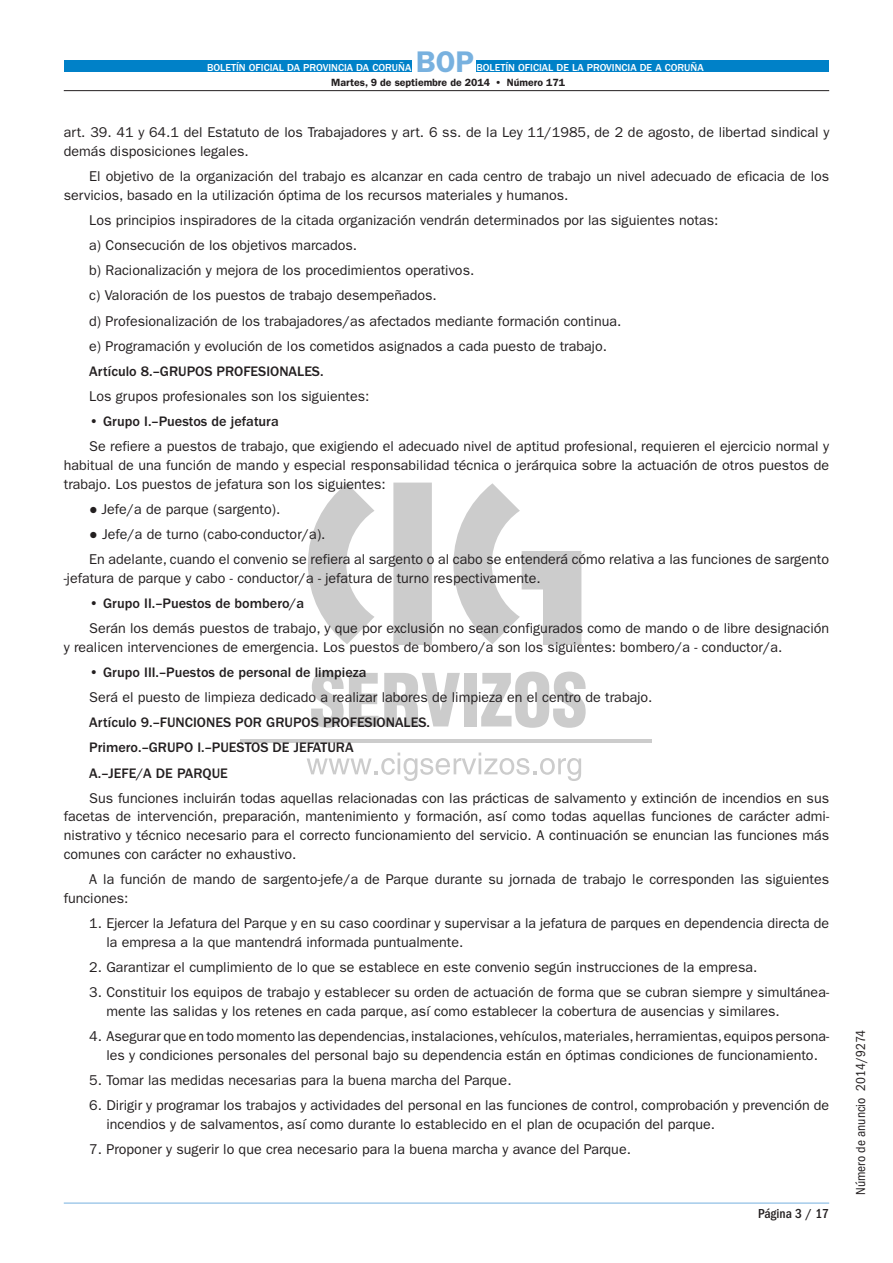
<style>
.page{position:relative;width:893px;height:1263px;background:#fff}
.page>*{position:absolute;margin:0;border:0;box-sizing:border-box;transform-origin:0 0}
.t1{font:600 30px "ITC Franklin Gothic Std";color:#78b1df}
.t2{font:14.25px/18.8px "ITC Franklin Gothic Std";color:#231f20}
.t3{font:500 14.25px/25px "ITC Franklin Gothic Std";color:#231f20}
.t4{font:condensed 13.5px "ITC Franklin Gothic Std";color:#231f20}
.t5{font:500 condensed 13.5px "ITC Franklin Gothic Std";color:#231f20}
.t6{font:500 10.5px "ITC Franklin Gothic Std";color:#fff}
.t7{font:600 10.5px "ITC Franklin Gothic Std";color:#231f20}
.s1{font-family:"Franklin Gothic";font-weight:500}
.s2{font-weight:500}
</style>
<div class="page">
<svg style="left:308px;top:483px;width:273px;height:162px"></svg>
<hr style="left:240px;top:739px;width:411px;height:3px;background:#ccc">
<svg style="left:307px;top:752px;width:274px;height:29px"></svg>
<svg style="left:311px;top:672px;width:149px;height:56px"></svg>
<div style="left:464px;top:673px;width:13px;height:53px;background:#ccc"></div>
<svg style="left:481px;top:672px;width:105px;height:56px"></svg>
<div style="left:64px;top:60px;width:347px;height:12px;background:#0081c8"></div>
<div style="left:476px;top:60px;width:353px;height:12px;background:#0081c8"></div>
<hr style="left:64px;top:90px;width:765px;height:1px;background:#231f20">
<hr style="left:64px;top:1203px;width:765px;height:1px;background:#76b1df">
<p class="t6" style="left:207px;top:62px;width:206px">BOLETÍN OFICIAL DA PROVINCIA DA CORUÑA</p>
<h1 class="t1" style="left:416px;top:44px;width:60px">BOP</h1>
<p class="t6" style="left:476px;top:62px;width:229px">BOLETÍN OFICIAL DE LA PROVINCIA DE A CORUÑA</p>
<p class="t7" style="left:331px;top:76px;width:235px">Martes, 9 de septiembre de 2014 • Número 171</p>
<p class="t2" style="left:64px;top:123px;width:767px">art. 39. 41 y 64.1 del Estatuto de los Trabajadores y art. 6 ss. de la Ley 11/1985, de 2 de agosto, de libertad sindical y demás disposiciones legales.</p>
<p class="t2" style="left:64px;top:167px;width:767px;text-indent:26px">El objetivo de la organización del trabajo es alcanzar en cada centro de trabajo un nivel adecuado de eficacia de los servicios, basado en la utilización óptima de los recursos materiales y humanos.</p>
<p class="t2" style="left:89px;top:208px;width:631px;line-height:25px">Los principios inspiradores de la citada organización vendrán determinados por las siguientes notas: a) Consecución de los objetivos marcados.<br>b) Racionalización y mejora de los procedimientos operativos.<br>c) Valoración de los puestos de trabajo desempeñados.<br>d) Profesionalización de los trabajadores/as afectados mediante formación continua.<br>e) Programación y evolución de los cometidos asignados a cada puesto de trabajo.</p>
<p class="t3" style="left:89px;top:359px;width:236px">Artículo 8.–GRUPOS PROFESIONALES.</p>
<p class="t2" style="left:89px;top:387px;width:282px">Los grupos profesionales son los siguientes:</p>
<p class="t2" style="left:89px;top:409px;width:741px;line-height:25px"><span class="s1">•</span> <span class="s2">Grupo I.–Puestos de jefatura<br></span>Se refiere a puestos de trabajo, que exigiendo el adecuado nivel de aptitud profesional, requieren el ejercicio normal y</p>
<p class="t2" style="left:64px;top:456px;width:767px">habitual de una función de mando y especial responsabilidad técnica o jerárquica sobre la actuación de otros puestos de trabajo. Los puestos de jefatura son los siguientes:</p>
<p class="t2" style="left:89px;top:500px;width:193px"><span class="s1">●</span> Jefe/a de parque (sargento).</p>
<p class="t2" style="left:89px;top:522px;width:741px;line-height:25px"><span class="s1">●</span> Jefe/a de turno (cabo-conductor/a).<br>En adelante, cuando el convenio se refiera al sargento o al cabo se entenderá cómo relativa a las funciones de sargento</p>
<p class="t2" style="left:64px;top:569px;width:479px">-jefatura de parque y cabo - conductor/a - jefatura de turno respectivamente.</p>
<p class="t2" style="left:89px;top:591px;width:741px;line-height:25px"><span class="s1">•</span> <span class="s2">Grupo II.–Puestos de bombero/a<br></span>Serán los demás puestos de trabajo, y que por exclusión no sean configurados como de mando o de libre designación</p>
<p class="t2" style="left:64px;top:638px;width:720px">y realicen intervenciones de emergencia. Los puestos de bombero/a son los siguientes: bombero/a - conductor/a.</p>
<p class="t2" style="left:89px;top:660px;width:565px;line-height:25px"><span class="s1">•</span> <span class="s2">Grupo III.–Puestos de personal de limpieza<br></span>Será el puesto de limpieza dedicado a realizar labores de limpieza en el centro de trabajo.</p>
<p class="t3" style="left:89px;top:710px;width:342px">Artículo 9.–FUNCIONES POR GRUPOS PROFESIONALES.<br>Primero.–GRUPO I.–PUESTOS DE JEFATURA<br>A.–JEFE/A DE PARQUE</p>
<p class="t2" style="left:64px;top:788px;width:767px;text-align:justify;text-indent:26px">Sus funciones incluirán todas aquellas relacionadas con las prácticas de salvamento y extinción de incendios en sus facetas de intervención, preparación, mantenimiento y formación, así como todas aquellas funciones de carácter admi&shy;nistrativo y técnico necesario para el correcto funcionamiento del servicio. A continuación se enuncian las funciones más comunes con carácter no exhaustivo.</p>
<p class="t2" style="left:64px;top:870px;width:767px;text-indent:26px">A la función de mando de sargento-jefe/a de Parque durante su jornada de trabajo le corresponden las siguientes funciones:</p>
<p class="t2" style="left:106px;top:914px;width:724px;text-indent:-17px">1. Ejercer la Jefatura del Parque y en su caso coordinar y supervisar a la jefatura de parques en dependencia directa de la empresa a la que mantendrá informada puntualmente.</p>
<p class="t2" style="left:89px;top:958px;width:670px">2. Garantizar el cumplimiento de lo que se establece en este convenio según instrucciones de la empresa.</p>
<p class="t2" style="left:106px;top:983px;width:724px;text-indent:-17px">3. Constituir los equipos de trabajo y establecer su orden de actuación de forma que se cubran siempre y simultánea&shy;mente las salidas y los retenes en cada parque, así como establecer la cobertura de ausencias y similares.</p>
<p class="t2" style="left:89px;top:1027px;width:741px;text-align:center">4. Asegurar que en todo momento las dependencias, instalaciones, vehículos, materiales, herramientas, equipos persona&shy;les y condiciones personales del personal bajo su dependencia están en óptimas condiciones de funcionamiento.</p>
<p class="t2" style="left:89px;top:1070px;width:424px">5. Tomar las medidas necesarias para la buena marcha del Parque.</p>
<p class="t2" style="left:106px;top:1096px;width:724px;text-indent:-17px">6. Dirigir y programar los trabajos y actividades del personal en las funciones de control, comprobación y prevención de incendios y de salvamentos, así como durante lo establecido en el plan de ocupación del parque.</p>
<p class="t2" style="left:89px;top:1139px;width:543px">7. Proponer y sugerir lo que crea necesario para la buena marcha y avance del Parque.</p>
<p class="t5" style="left:758px;top:1206px;width:73px">Página 3 / 17</p>
<p class="t4" style="left:853px;top:1195px;width:167px;rotate:-90deg">Número de anuncio 2014/9274</p>
</div>
